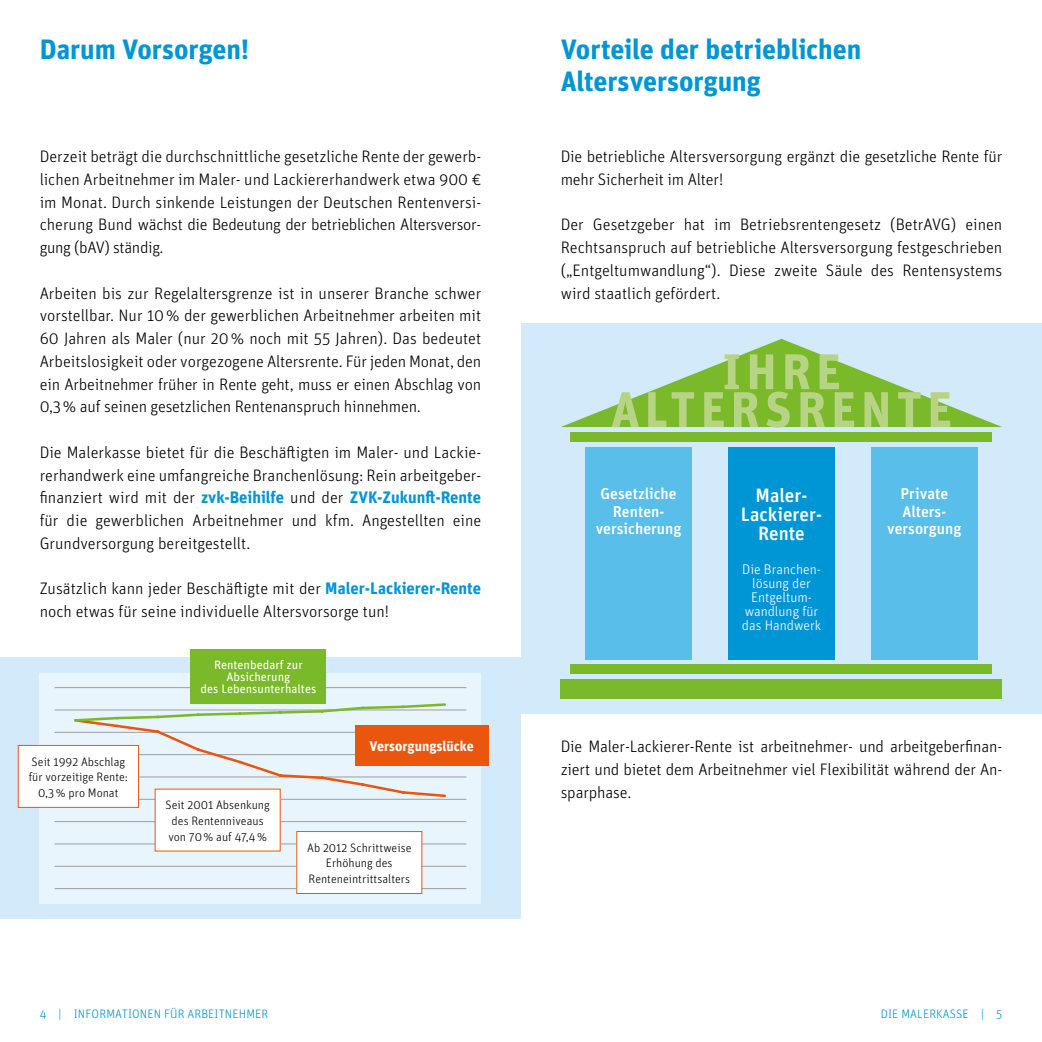
<style>
.page{position:relative;width:1042px;height:1042px;background:#fff}
.page>*{position:absolute;margin:0;border:0;box-sizing:border-box;transform-origin:0 0}
.t1{font:700 50.05px "Unit Pro";letter-spacing:.1em;color:#b7d484}
.t2{font:700 28px/31.5px "Unit Pro";letter-spacing:-.005em;color:#0096d6}
.t3{font:500 19.25px/19.2px "Unit Pro";color:#fff;text-align:center}
.t4{font:300 16.62px/22.8px "Unit Pro";letter-spacing:-.01em;color:#000;text-align:justify}
.t5{font:500 15.75px/17.5px "Unit Pro";color:#fff;text-align:center}
.t6{font:300 14px/14px "Unit Pro";color:#fff;text-align:center}
.t7{font:700 14px "Unit Pro";color:#fff}
.t8{font:300 12.25px/15.8px "Unit Pro";color:#000;text-align:center}
.t9{font:12.25px/12.2px "Unit Pro";color:#fff;text-align:center}
.t10{font:300 12.25px "Unit Pro";letter-spacing:.01em;color:#0096d6}
.s1{font-weight:700;color:#0096d6}
</style>
<div class="page">
<div style="left:0;top:657px;width:521px;height:262px;background:#d2eafa"></div>
<div style="left:40px;top:673px;width:441px;height:230px;background:#e9f5fd"></div>
<hr style="left:55px;top:687px;width:411px;height:1px;background:#9d9d9c">
<hr style="left:55px;top:709px;width:411px;height:1px;background:#9d9d9c">
<hr style="left:55px;top:732px;width:411px;height:1px;background:#9d9d9c">
<hr style="left:55px;top:776px;width:411px;height:1px;background:#9d9d9c">
<hr style="left:55px;top:799px;width:411px;height:1px;background:#9d9d9c">
<hr style="left:55px;top:821px;width:411px;height:1px;background:#9d9d9c">
<hr style="left:55px;top:843px;width:411px;height:1px;background:#9d9d9c">
<hr style="left:55px;top:866px;width:411px;height:1px;background:#9d9d9c">
<hr style="left:55px;top:888px;width:411px;height:1px;background:#9d9d9c">
<div style="left:190px;top:649px;width:136px;height:54px;background:#7ab929"></div>
<div style="left:18px;top:745px;width:121px;height:62px;background:#fff"></div>
<div style="left:18px;top:745px;width:121px;height:63px;border:1px solid #ea560d"></div>
<div style="left:155px;top:789px;width:125px;height:62px;background:#fff"></div>
<div style="left:297px;top:831px;width:125px;height:62px;background:#fff"></div>
<div style="left:296px;top:831px;width:126px;height:63px;border:1px solid #ea560d"></div>
<div style="left:355px;top:724px;width:133px;height:41px;background:#ea560d"></div>
<div style="left:521px;top:323px;width:521px;height:391px;background:#d2eafa"></div>
<div style="left:585px;top:447px;width:107px;height:212px;background:#59bee9"></div>
<div style="left:871px;top:447px;width:106px;height:212px;background:#59bee9"></div>
<div style="left:728px;top:447px;width:106px;height:212px;background:#0096d6"></div>
<div style="left:570px;top:664px;width:422px;height:10px;background:#7ab929"></div>
<div style="left:561px;top:679px;width:441px;height:20px;background:#7ab929"></div>
<div style="left:570px;top:432px;width:422px;height:10px;background:#7ab929"></div>
<svg style="left:561px;top:339px;width:441px;height:88px"></svg>
<svg style="left:74px;top:703px;width:372px;height:94px"></svg>
<h2 class="t2" style="left:40px;top:32px;width:211px">Darum Vorsorgen!</h2>
<h2 class="t2" style="left:561px;top:32px;width:302px">Vorteile der betrieblichen<br>Altersversorgung</h2>
<p class="t4" style="left:40px;top:144px;width:443px">Derzeit beträgt die durchschnittliche gesetzliche Rente der gewerb&shy;lichen Arbeitnehmer im Maler- und Lackiererhandwerk etwa 900 € im Monat. Durch sinkende Leistungen der Deutschen Rentenversi&shy;cherung Bund wächst die Bedeutung der betrieblichen Altersversor&shy;gung (bAV) ständig.</p>
<p class="t4" style="left:40px;top:281px;width:443px">Arbeiten bis zur Regelaltersgrenze ist in unserer Branche schwer vorstellbar. Nur 10% der gewerblichen Arbeitnehmer arbeiten mit 60 Jahren als Maler (nur 20% noch mit 55 Jahren). Das bedeutet Arbeitslosigkeit oder vorgezogene Altersrente. Für jeden Monat, den ein Arbeitnehmer früher in Rente geht, muss er einen Abschlag von 0,3% auf seinen gesetzlichen Rentenanspruch hinnehmen.</p>
<p class="t4" style="left:40px;top:440px;width:443px">Die Malerkasse bietet für die Beschäftigten im Maler- und Lackie&shy;rerhandwerk eine umfangreiche Branchenlösung: Rein arbeitgeber&shy;finanziert wird mit der <span class="s1">zvk-Beihilfe</span> und der <span class="s1">ZVK-Zukunft-Rente </span>für die gewerblichen Arbeitnehmer und kfm. Angestellten eine Grundversorgung bereitgestellt.</p>
<p class="t4" style="left:40px;top:577px;width:443px">Zusätzlich kann jeder Beschäftigte mit der <span class="s1">Maler-Lackierer-Rente </span>noch etwas für seine individuelle Altersvorsorge tun!</p>
<p class="t9" style="left:200px;top:658px;width:117px">Rentenbedarf zur<br>Absicherung<br>des Lebensunterhaltes</p>
<p class="t8" style="left:29px;top:753px;width:101px">Seit 1992 Abschlag für vorzeitige Rente:<br>0,3% pro Monat</p>
<p class="t8" style="left:165px;top:797px;width:106px;text-align:left">Seit 2001 Absenkung des Rentenniveaus von 70% auf 47,4%</p>
<p class="t7" style="left:369px;top:735px;width:106px">Versorgungslücke</p>
<p class="t8" style="left:307px;top:839px;width:106px">Ab 2012 Schrittweise<br>Erhöhung des<br>Renteneintrittsalters</p>
<p class="t4" style="left:561px;top:144px;width:443px">Die betriebliche Altersversorgung ergänzt die gesetzliche Rente für mehr Sicherheit im Alter!</p>
<p class="t4" style="left:561px;top:213px;width:443px">Der Gesetzgeber hat im Betriebsrentengesetz (BetrAVG) einen Rechtsanspruch auf betriebliche Altersversorgung festgeschrieben („Entgeltumwandlung“). Diese zweite Säule des Rentensystems wird staatlich gefördert.</p>
<h1 class="t1" style="left:722px;top:335px;width:120px">IHRE</h1>
<h1 class="t1" style="left:611px;top:373px;width:342px">ALTERSRENTE</h1>
<p class="t5" style="left:596px;top:484px;width:87px">Gesetzliche<br>Renten&shy;versicherung</p>
<p class="t5" style="left:887px;top:484px;width:76px">Private<br>Alters&shy;versorgung</p>
<p class="t3" style="left:741px;top:484px;width:83px">Maler-<br>Lackierer-<br>Rente</p>
<p class="t6" style="left:742px;top:561px;width:81px">Die Branchen&shy;lösung der<br>Entgeltum&shy;wandlung für das Handwerk</p>
<p class="t4" style="left:561px;top:734px;width:443px">Die Maler-Lackierer-Rente ist arbeitnehmer- und arbeitgeberfinan&shy;ziert und bietet dem Arbeitnehmer viel Flexibilität während der An&shy;sparphase.</p>
<p class="t10" style="left:40px;top:1005px;width:230px">4 | INFORMATIONEN FÜR ARBEITNEHMER</p>
<p class="t10" style="left:881px;top:1005px;width:123px">DIE MALERKASSE | 5</p>
</div>
